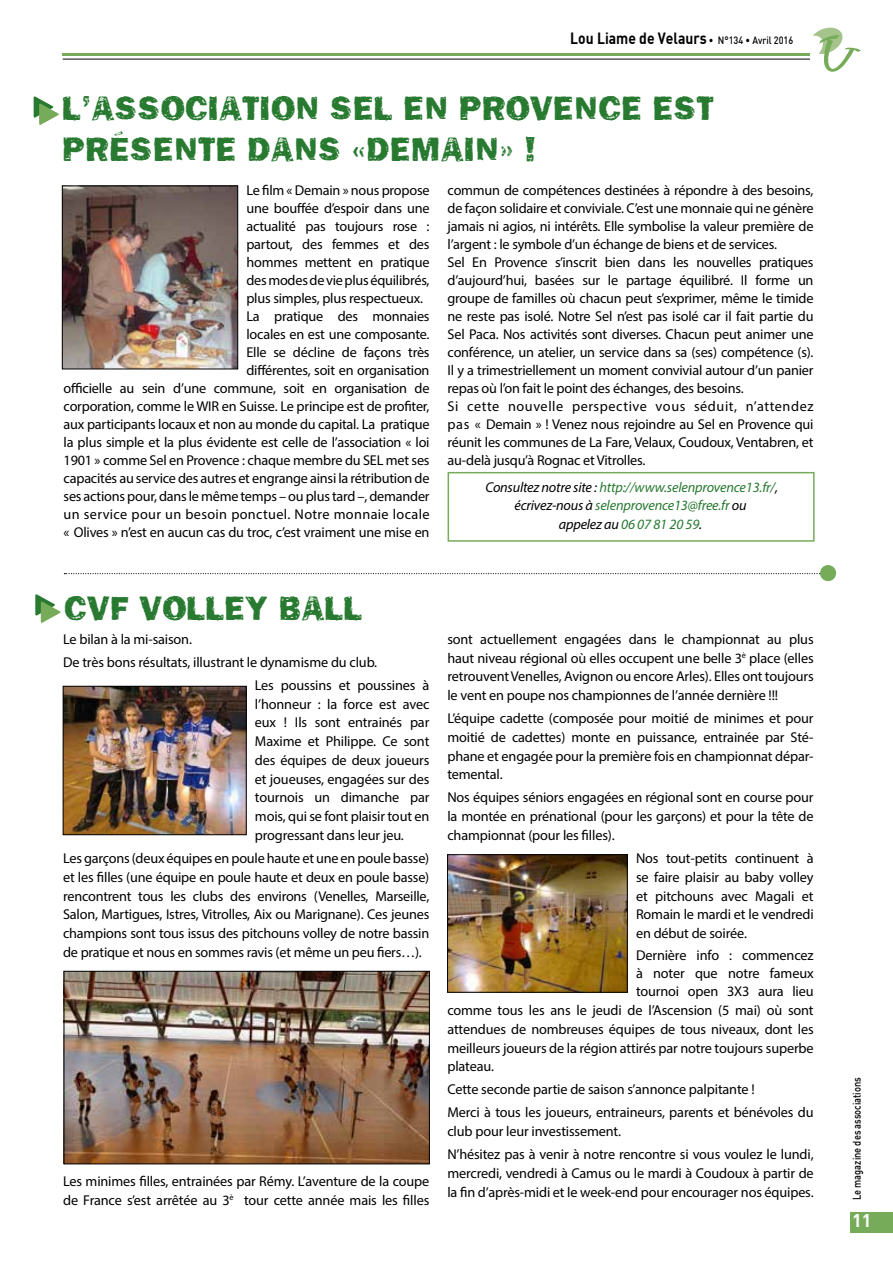
<style>
.page{position:relative;width:893px;height:1263px;background:#fff}
.page>*{position:absolute;margin:0;border:0;box-sizing:border-box;transform-origin:0 0}
.t1{font:34.8px "Frankie";color:#287a31}
.t2{font:700 18px "DIN";color:#fff}
.t3{font:700 16.05px "DIN";color:#000;scale:.87 1}
.t4{font:14.25px/18.8px "Myriad Pro";letter-spacing:-.015em;color:#000;text-align:justify}
.t5{font:italic 14.25px/18.8px "Myriad Pro";letter-spacing:-.015em;color:#287a31;text-align:center}
.t6{font:14.25px "Myriad Pro";letter-spacing:.025em;color:#000}
.t7{font:500 10.95px "DIN";color:#000;scale:.84 1}
.s1{font-weight:500;font-size:10.5px}
.s2{color:#000}
</style>
<div class="page">
<svg style="left:813px;top:27px;width:48px;height:45px"></svg>
<div style="left:850px;top:1212px;width:43px;height:21px;background:#76ab5a"></div>
<hr style="left:63px;top:53px;width:747px;height:3px;background:#76ab5a">
<hr style="left:63px;top:59px;width:747px;height:1px;background:#000">
<svg style="left:35px;top:594px;width:26px;height:29px"></svg>
<svg style="left:64px;top:573px;width:756px;height:1px"></svg>
<div style="left:820px;top:565px;width:16px;height:16px;background:#76ab5a;border-radius:50%"></div>
<svg style="left:34px;top:96px;width:25px;height:29px"></svg>
<img style="left:64px;top:188px;width:172px;height:179px">
<div style="left:62px;top:186px;width:176px;height:183px;border:1px solid #000"></div>
<div style="left:448px;top:472px;width:367px;height:70px;border:2px solid #76ab5a"></div>
<img style="left:65px;top:688px;width:179px;height:145px">
<div style="left:63px;top:686px;width:183px;height:149px;border:1px solid #000"></div>
<img style="left:66px;top:973px;width:362px;height:189px">
<div style="left:64px;top:971px;width:366px;height:193px;border:1px solid #000"></div>
<img style="left:449px;top:856px;width:176px;height:134px">
<div style="left:447px;top:854px;width:180px;height:138px;border:1px solid #000"></div>
<p class="t3" style="left:570px;top:30px;width:258px">Lou Liame de Velaurs <span class="s1">• N°134 • Avril 2016</span></p>
<h1 class="t1" style="left:62px;top:87px;width:467px">L’ASSOCIATION SEL EN PROVEN</h1>
<h1 class="t1" style="left:598px;top:87px;width:117px">CE EST</h1>
<h1 class="t1" style="left:62px;top:129px;width:475px">PRÉSENTE DANS «DEMAIN» !</h1>
<p class="t4" style="left:246px;top:180px;width:185px">Le film « Demain » nous propose</p>
<p class="t4" style="left:246px;top:198px;width:185px">une bouffée d’espoir dans une</p>
<p class="t4" style="left:246px;top:216px;width:185px">actualité pas toujours rose :</p>
<p class="t4" style="left:246px;top:234px;width:185px">partout, des femmes et des</p>
<p class="t4" style="left:246px;top:252px;width:185px">hommes mettent en pratique</p>
<p class="t4" style="left:246px;top:270px;width:185px">des modes de vie plus équilibrés,</p>
<p class="t4" style="left:246px;top:288px;width:178px">plus simples, plus respectueux.</p>
<p class="t4" style="left:246px;top:306px;width:185px">La pratique des monnaies</p>
<p class="t4" style="left:246px;top:324px;width:185px">locales en est une composante.</p>
<p class="t4" style="left:246px;top:342px;width:185px">Elle se décline de façons très</p>
<p class="t4" style="left:246px;top:360px;width:185px">différentes, soit en organisation</p>
<p class="t4" style="left:64px;top:378px;width:367px">officielle au sein d’une commune, soit en organisation de</p>
<p class="t4" style="left:64px;top:396px;width:367px">corporation, comme le WIR en Suisse. Le principe est de profiter,</p>
<p class="t4" style="left:64px;top:414px;width:367px">aux participants locaux et non au monde du capital. La pratique</p>
<p class="t4" style="left:64px;top:432px;width:367px">la plus simple et la plus évidente est celle de l’association « loi</p>
<p class="t4" style="left:64px;top:450px;width:367px">1901 » comme Sel en Provence : chaque membre du SEL met ses</p>
<p class="t4" style="left:64px;top:468px;width:367px">capacités au service des autres et engrange ainsi la rétribution de</p>
<p class="t4" style="left:64px;top:486px;width:367px">ses actions pour, dans le même temps – ou plus tard –, demander</p>
<p class="t6" style="left:64px;top:505px;width:367px">un service pour un besoin ponctuel. Notre monnaie locale</p>
<p class="t4" style="left:64px;top:522px;width:367px">« Olives » n’est en aucun cas du troc, c’est vraiment une mise en</p>
<p class="t4" style="left:448px;top:181px;width:368px;line-height:18px;text-align:left">commun de compétences destinées à répondre à des besoins, de façon solidaire et conviviale. C’est une monnaie qui ne génère jamais ni agios, ni intérêts. Elle symbolise la valeur première de l’argent : le symbole d’un échange de biens et de services.<br>Sel En Provence s’inscrit bien dans les nouvelles pratiques d’aujourd’hui, basées sur le partage équilibré. Il forme un groupe de familles où chacun peut s’exprimer, même le timide ne reste pas isolé. Notre Sel n’est pas isolé car il fait partie du Sel Paca. Nos activités sont diverses. Chacun peut animer une conférence, un atelier, un service dans sa (ses) compétence (s).<br>Il y a trimestriellement un moment convivial autour d’un panier repas où l’on fait le point des échanges, des besoins.<br>Si cette nouvelle perspective vous séduit, n’attendez pas « Demain » ! Venez nous rejoindre au Sel en Provence qui réunit les communes de La Fare, Velaux, Coudoux, Ventabren, et au-delà jusqu’à Rognac et Vitrolles.</p>
<p class="t5" style="left:485px;top:477px;width:294px"><span class="s2">Consultez notre site :</span> http://www.selenprovence13.fr/<span class="s2">, écrivez-nous à</span> selenprovence13@free.fr <span class="s2">ou<br>appelez au</span> 06 07 81 20 59<span class="s2">.</span></p>
<h1 class="t1" style="left:64px;top:587px;width:300px">CVF VOLLEY BALL</h1>
<p class="t4" style="left:63px;top:630px;width:130px">Le bilan à la mi-saison.</p>
<p class="t4" style="left:63px;top:652px;width:316px">De très bons résultats, illustrant le dynamisme du club.</p>
<p class="t4" style="left:255px;top:675px;width:176px">Les poussins et poussines à</p>
<p class="t4" style="left:255px;top:694px;width:176px">l’honneur : la force est avec eux ! Ils sont entrainés par Maxime et Philippe. Ce sont des équipes de deux joueurs et joueuses, engagées sur des tournois un dimanche par mois, qui se font plaisir tout en progressant dans leur jeu.</p>
<p class="t4" style="left:63px;top:849px;width:368px">Les garçons (deux équipes en poule haute et une en poule basse) et les filles (une équipe en poule haute et deux en poule basse) rencontrent tous les clubs des environs (Venelles, Marseille, Salon, Martigues, Istres, Vitrolles, Aix ou Marignane). Ces jeunes champions sont tous issus des pitchouns volley de notre bassin de pratique et nous en sommes ravis (et même un peu fiers…).</p>
<p class="t4" style="left:63px;top:1172px;width:368px">Les minimes filles, entrainées par Rémy. L’aventure de la coupe de France s’est arrêtée au 3<sup>è</sup> tour cette année mais les filles</p>
<p class="t4" style="left:447px;top:630px;width:368px">sont actuellement engagées dans le championnat au plus haut niveau régional où elles occupent une belle 3<sup>è</sup> place (elles retrouvent Venelles, Avignon ou encore Arles). Elles ont toujours le vent en poupe nos championnes de l’année dernière !!!</p>
<p class="t4" style="left:447px;top:709px;width:368px">L’équipe cadette (composée pour moitié de minimes et pour moitié de cadettes) monte en puissance, entrainée par Sté&shy;phane et engagée pour la première fois en championnat dépar&shy;temental.</p>
<p class="t4" style="left:447px;top:788px;width:368px">Nos équipes séniors engagées en régional sont en course pour la montée en prénational (pour les garçons) et pour la tête de championnat (pour les filles).</p>
<p class="t4" style="left:636px;top:849px;width:179px">Nos tout-petits continuent à se faire plaisir au baby volley et pitchouns avec Magali et Romain le mardi et le vendredi en début de soirée.</p>
<p class="t4" style="left:636px;top:946px;width:179px">Dernière info : commencez</p>
<p class="t4" style="left:636px;top:964px;width:179px">à noter que notre fameux</p>
<p class="t4" style="left:636px;top:982px;width:179px">tournoi open 3X3 aura lieu</p>
<p class="t4" style="left:447px;top:1001px;width:368px">comme tous les ans le jeudi de l’Ascension (5 mai) où sont</p>
<p class="t4" style="left:447px;top:1019px;width:368px">attendues de nombreuses équipes de tous niveaux, dont les</p>
<p class="t4" style="left:447px;top:1038px;width:368px">meilleurs joueurs de la région attirés par notre toujours superbe</p>
<p class="t4" style="left:447px;top:1057px;width:48px">plateau.</p>
<p class="t4" style="left:447px;top:1078px;width:368px;line-height:23px">Cette seconde partie de saison s’annonce palpitante !<br>Merci à tous les joueurs, entraineurs, parents et bénévoles du</p>
<p class="t4" style="left:447px;top:1119px;width:368px;line-height:23px">club pour leur investissement.<br>N’hésitez pas à venir à notre rencontre si vous voulez le lundi,</p>
<p class="t4" style="left:447px;top:1163px;width:368px">mercredi, vendredi à Camus ou le mardi à Coudoux à partir de la fin d’après-midi et le week-end pour encourager nos équipes.</p>
<p class="t7" style="left:852px;top:1200px;width:148px;rotate:-90deg">Le magazine des associations</p>
<p class="t2" style="left:852px;top:1211px;width:21px">11</p>
</div>
